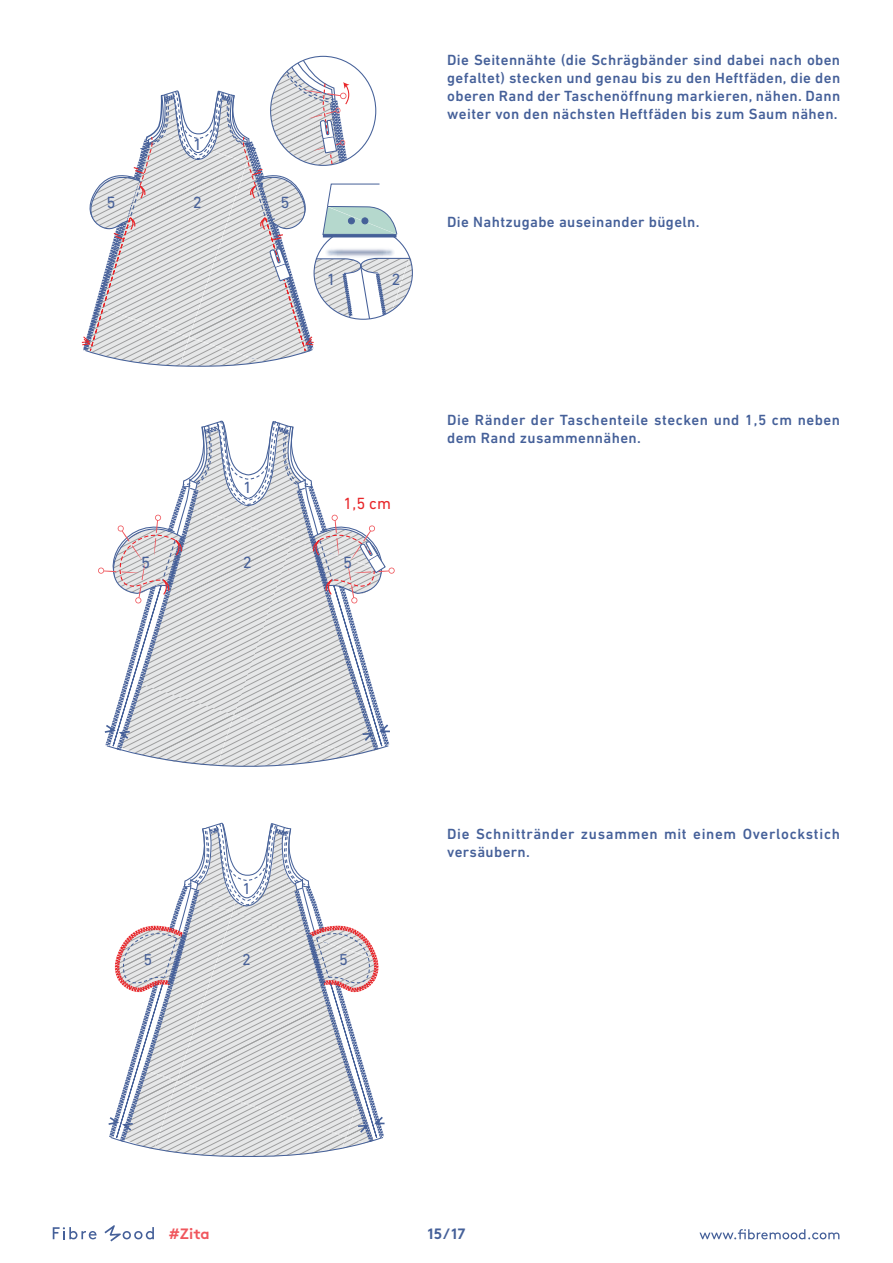
<style>
.page{position:relative;width:893px;height:1263px;background:#fff}
.page>*{position:absolute;margin:0;border:0;box-sizing:border-box;transform-origin:0 0}
.t1{font:16.5px "DIN Next LT Pro";color:#466099}
.t2{font:16.5px "DIN Next LT Pro";color:#e8262a}
.t3{font:15.9px "DIN Next LT Pro";color:#466099}
.t4{font:500 15px/18px "DIN Next LT Pro";letter-spacing:.025em;color:#456099;text-align:justify}
.t5{font:500 15px/18px "DIN Next LT Pro";letter-spacing:.045em;color:#456099}
.t6{font:700 15px "Brown";color:#f0565d}
.t7{font:700 15px "Brown";color:#456099}
</style>
<div class="page">
<svg style="left:699px;top:1229px;width:140px;height:10px"></svg>
<svg style="left:53px;top:1227px;width:44px;height:12px"></svg>
<svg style="left:104px;top:1225px;width:50px;height:16px"></svg>
<svg style="left:81px;top:56px;width:332px;height:311px"></svg>
<svg style="left:98px;top:420px;width:297px;height:347px"></svg>
<svg style="left:108px;top:822px;width:277px;height:335px"></svg>
<p class="t1" style="left:106px;top:193px;width:11px">5</p>
<p class="t1" style="left:193px;top:135px;width:11px">1</p>
<p class="t1" style="left:193px;top:193px;width:11px">2</p>
<p class="t1" style="left:281px;top:193px;width:11px">5</p>
<p class="t1" style="left:327px;top:270px;width:11px">1</p>
<p class="t1" style="left:392px;top:270px;width:11px">2</p>
<p class="t4" style="left:447px;top:50px;width:394px">Die Seitennähte (die Schrägbänder sind dabei nach oben gefaltet) stecken und genau bis zu den Heftfäden, die den oberen Rand der Taschenöffnung markieren, nähen. Dann weiter von den nächsten Heftfäden bis zum Saum nähen.</p>
<p class="t4" style="left:447px;top:212px;width:254px">Die Nahtzugabe auseinander bügeln.</p>
<p class="t1" style="left:243px;top:478px;width:11px">1</p>
<p class="t2" style="left:344px;top:494px;width:49px">1,5 cm</p>
<p class="t1" style="left:243px;top:552px;width:11px">2</p>
<p class="t1" style="left:141px;top:552px;width:11px">5</p>
<p class="t1" style="left:343px;top:552px;width:11px">5</p>
<p class="t4" style="left:447px;top:410px;width:394px">Die Ränder der Taschenteile stecken und 1,5 cm neben dem Rand zusammennähen.</p>
<p class="t3" style="left:242px;top:880px;width:10px">1</p>
<p class="t3" style="left:242px;top:950px;width:10px">2</p>
<p class="t3" style="left:144px;top:950px;width:10px">5</p>
<p class="t3" style="left:339px;top:950px;width:10px">5</p>
<p class="t5" style="left:447px;top:824px;width:394px">Die Schnittränder zusammen mit einem Overlockstich versäubern.</p>
<p class="t6" style="left:169px;top:1222px;width:42px">#Zita</p>
<p class="t7" style="left:428px;top:1221px;width:39px">15/17</p>
</div>
